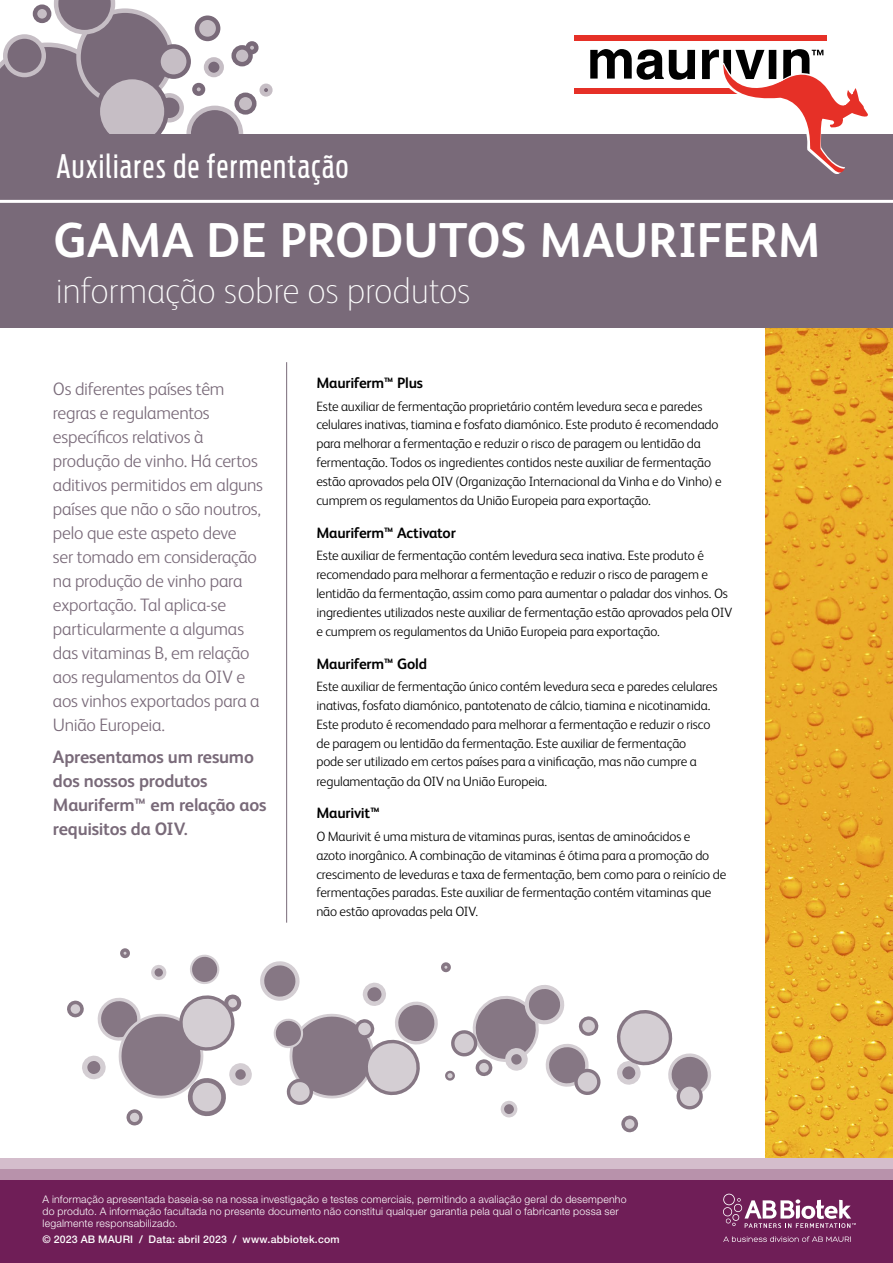
<style>
.page{position:relative;width:893px;height:1263px;background:#fff}
.page>*{position:absolute;margin:0;border:0;box-sizing:border-box;transform-origin:0 0}
.t1{font:700 49.05px "FS Albert";color:#fff}
.t2{font:100 36.6px "FS Albert";letter-spacing:-.01em;color:#fff}
.t3{font:32.1px "Ford Antenna Extra Cond";letter-spacing:.045em;color:#fff}
.t4{font:300 18px/24px "FS Albert";letter-spacing:-.015em;color:#796a79}
.t5{font:700 18px/24px "FS Albert";letter-spacing:-.01em;color:#796a79}
.t6{font:700 15px "FS Albert";letter-spacing:-.015em;color:#000}
.t7{font:300 13.5px/18.9px "FS Albert";letter-spacing:-.01em;color:#000}
.t8{font:300 10.5px/12px "Helvetica Neue";letter-spacing:.02em;color:#fff}
.t9{font:500 10.5px "Helvetica Neue LT Pro";letter-spacing:.02em;color:#fff}
</style>
<div class="page">
<img style="left:765px;top:327px;width:128px;height:831px">
<div style="left:0;top:1158px;width:893px;height:105px;background:#d4bdcc"></div>
<div style="left:0;top:1169px;width:893px;height:94px;background:#b892ab"></div>
<div style="left:0;top:1180px;width:893px;height:83px;background:#6f1e57"></div>
<svg style="left:723px;top:1236px;width:128px;height:6px"></svg>
<svg style="left:723px;top:1194px;width:133px;height:34px"></svg>
<div style="left:189px;top:108px;width:52px;height:52px;background:#796a79;border-radius:50%"></div>
<div style="left:186px;top:106px;width:57px;height:56px;border:4px solid #c6bec5;border-radius:50%"></div>
<div style="left:262px;top:86px;width:8px;height:8px;background:#796a79;border-radius:50%"></div>
<div style="left:260px;top:84px;width:13px;height:13px;border:4px solid #c6bec5;border-radius:50%"></div>
<svg style="left:157px;top:95px;width:25px;height:25px"></svg>
<div style="left:155px;top:93px;width:29px;height:29px;border:4px solid #c6bec5;border-radius:50%"></div>
<div style="left:0;top:43px;width:106px;height:91px;background:#796a79"></div>
<div style="left:79px;top:11px;width:93px;height:93px;background:#796a79;border-radius:50%"></div>
<div style="left:76px;top:8px;width:98px;height:98px;border:4px solid #c6bec5;border-radius:50%"></div>
<svg style="left:54px;top:0;width:61px;height:34px"></svg>
<div style="left:5px;top:37px;width:39px;height:38px;background:#796a79;border-radius:50%"></div>
<div style="left:3px;top:34px;width:43px;height:43px;border:4px solid #c6bec5;border-radius:50%"></div>
<svg style="left:206px;top:59px;width:16px;height:16px"></svg>
<div style="left:204px;top:57px;width:20px;height:20px;border:4px solid #c6bec5;border-radius:50%"></div>
<div style="left:194px;top:85px;width:9px;height:9px;background:#c6bec5;border-radius:50%"></div>
<div style="left:192px;top:83px;width:13px;height:13px;border:4px solid #796a79;border-radius:50%"></div>
<svg style="left:237px;top:95px;width:17px;height:17px"></svg>
<div style="left:234px;top:93px;width:23px;height:22px;border:4px solid #796a79;border-radius:50%"></div>
<svg style="left:248px;top:43px;width:8px;height:9px"></svg>
<div style="left:245px;top:41px;width:14px;height:13px;border:4px solid #796a79;border-radius:50%"></div>
<svg style="left:158px;top:46px;width:31px;height:31px"></svg>
<div style="left:156px;top:44px;width:35px;height:35px;border:4px solid #796a79;border-radius:50%"></div>
<svg style="left:35px;top:7px;width:14px;height:14px"></svg>
<div style="left:33px;top:4px;width:18px;height:19px;border:4px solid #796a79;border-radius:50%"></div>
<div style="left:197px;top:18px;width:21px;height:21px;background:#c6bec5;border-radius:50%"></div>
<div style="left:195px;top:16px;width:25px;height:25px;border:4px solid #796a79;border-radius:50%"></div>
<svg style="left:234px;top:47px;width:17px;height:17px"></svg>
<div style="left:231px;top:45px;width:22px;height:21px;border:4px solid #796a79;border-radius:50%"></div>
<div style="left:98px;top:77px;width:68px;height:69px;background:#c6bec5;border-radius:50%"></div>
<div style="left:96px;top:75px;width:73px;height:73px;border:4px solid #796a79;border-radius:50%"></div>
<div style="left:442px;top:964px;width:7px;height:7px;background:#d4ced3;border-radius:50%"></div>
<div style="left:441px;top:962px;width:10px;height:10px;border:3px solid #867784;border-radius:50%"></div>
<div style="left:120px;top:948px;width:10px;height:10px;border:3px solid #867784;border-radius:50%"></div>
<div style="left:445px;top:1070px;width:10px;height:11px;border:2px solid #867784;border-radius:50%"></div>
<svg style="left:67px;top:952px;width:371px;height:174px"></svg>
<svg style="left:616px;top:1010px;width:95px;height:123px"></svg>
<svg style="left:448px;top:985px;width:153px;height:133px"></svg>
<div style="left:0;top:134px;width:893px;height:193px;background:#796a79"></div>
<hr style="left:0;top:200px;width:893px;height:3px;background:#fff">
<div style="left:574px;top:35px;width:252px;height:5px;background:#e63027"></div>
<svg style="left:574px;top:38px;width:294px;height:135px"></svg>
<hr style="left:286px;top:362px;width:1px;height:561px;background:#796a79">
<h3 class="t3" style="left:57px;top:140px;width:293px">Auxiliares de fermentação</h3>
<h1 class="t1" style="left:53px;top:207px;width:769px">GAMA DE PRODUTOS MAURIFERM</h1>
<h2 class="t2" style="left:55px;top:267px;width:416px">informação sobre os produtos</h2>
<p class="t4" style="left:53px;top:376px;width:212px">Os diferentes países têm regras e regulamentos específicos relativos à produção de vinho. Há certos aditivos permitidos em alguns países que não o são noutros, pelo que este aspeto deve<br>ser tomado em consideração na produção de vinho para exportação. Tal aplica-se particularmente a algumas das vitaminas B, em relação aos regulamentos da OIV e aos vinhos exportados para a<br>União Europeia.</p>
<h3 class="t5" style="left:53px;top:744px;width:215px">Apresentamos um resumo dos nossos produtos<br>Mauriferm™ em relação aos requisitos da OIV.</h3>
<p class="t6" style="left:316px;top:373px;width:108px">Mauriferm™ Plus</p>
<p class="t7" style="left:316px;top:396px;width:407px">Este auxiliar de fermentação proprietário contém levedura seca e paredes celulares inativas, tiamina e fosfato diamónico. Este produto é recomendado para melhorar a fermentação e reduzir o risco de paragem ou lentidão da fermentação. Todos os ingredientes contidos neste auxiliar de fermentação estão aprovados pela OIV (Organização Internacional da Vinha e do Vinho) e cumprem os regulamentos da União Europeia para exportação.</p>
<p class="t6" style="left:316px;top:522px;width:141px">Mauriferm™ Activator</p>
<p class="t7" style="left:316px;top:546px;width:417px">Este auxiliar de fermentação contém levedura seca inativa. Este produto é recomendado para melhorar a fermentação e reduzir o risco de paragem e lentidão da fermentação, assim como para aumentar o paladar dos vinhos. Os ingredientes utilizados neste auxiliar de fermentação estão aprovados pela OIV e cumprem os regulamentos da União Europeia para exportação.</p>
<p class="t6" style="left:316px;top:653px;width:112px">Mauriferm™ Gold</p>
<p class="t7" style="left:316px;top:677px;width:403px">Este auxiliar de fermentação único contém levedura seca e paredes celulares inativas, fosfato diamónico, pantotenato de cálcio, tiamina e nicotinamida.<br>Este produto é recomendado para melhorar a fermentação e reduzir o risco de paragem ou lentidão da fermentação. Este auxiliar de fermentação<br>pode ser utilizado em certos países para a vinificação, mas não cumpre a regulamentação da OIV na União Europeia.</p>
<p class="t6" style="left:316px;top:803px;width:66px">Maurivit™</p>
<p class="t7" style="left:316px;top:826px;width:411px">O Maurivit é uma mistura de vitaminas puras, isentas de aminoácidos e<br>azoto inorgânico. A combinação de vitaminas é ótima para a promoção do crescimento de leveduras e taxa de fermentação, bem como para o reinício de fermentações paradas. Este auxiliar de fermentação contém vitaminas que não estão aprovadas pela OIV.</p>
<p class="t8" style="left:43px;top:1193px;width:586px">A informação apresentada baseia-se na nossa investigação e testes comerciais, permitindo a avaliação geral do desempenho do produto. A informação facultada no presente documento não constitui qualquer garantia pela qual o fabricante possa ser legalmente responsabilizado.</p>
<p class="t9" style="left:43px;top:1233px;width:299px">© 2023 AB MAURI / Data: abril 2023 / www.abbiotek.com</p>
</div>
